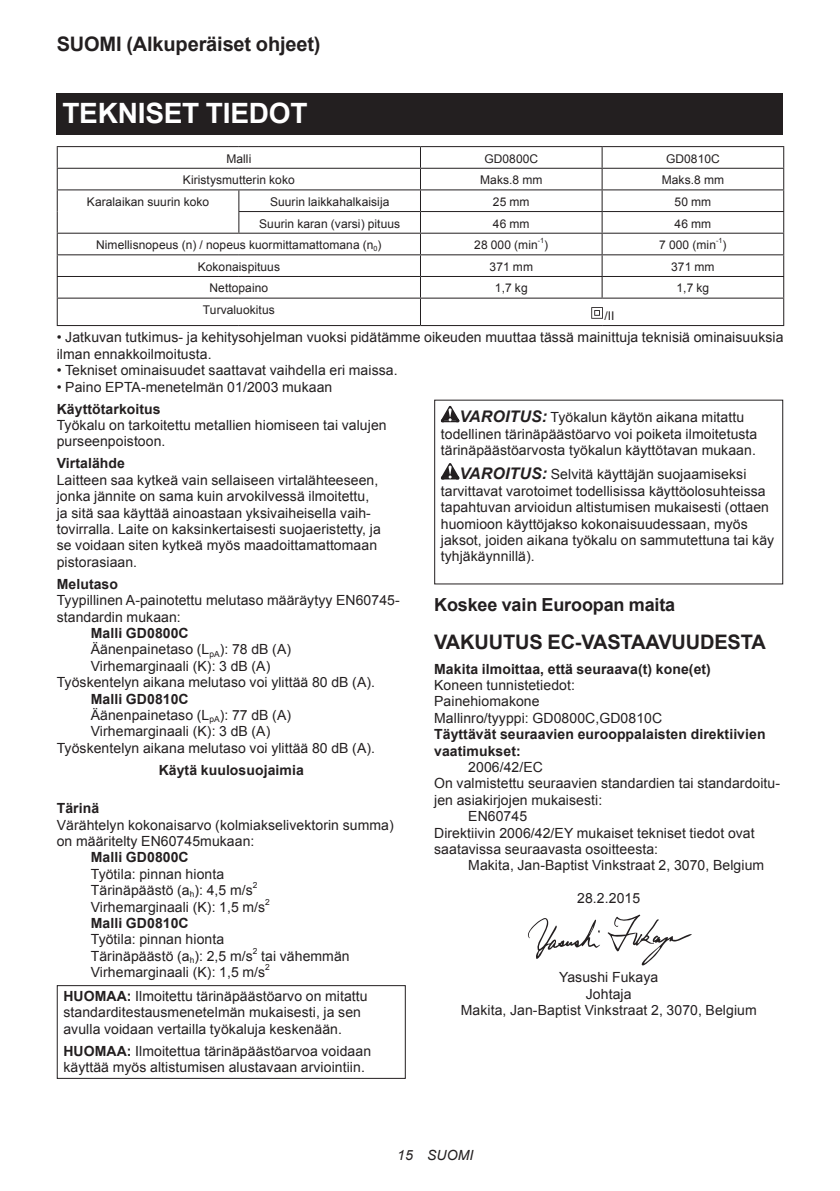
<style>
.page{position:relative;width:840px;height:1191px;background:#fff}
.page>*{position:absolute;margin:0;border:0;box-sizing:border-box;transform-origin:0 0}
.t1{font:700 28px "Arial";letter-spacing:-.01em;color:#fff}
.t2{font:700 20px "Arial";letter-spacing:-.01em;color:#231f20}
.t3{font:700 18px "Arial";letter-spacing:-.01em;color:#231f20}
.t4{font:14px/16.4px "Arial";letter-spacing:.005em;color:#231f20}
.t5{font:700 14px/16.4px "Arial";letter-spacing:.005em;color:#231f20}
.t6{font:italic 14px "Arial";letter-spacing:.005em;color:#231f20}
.t7{font:12px "Arial";letter-spacing:.005em;color:#231f20}
.t8{font:8.4px "Arial";color:#231f20}
.t9{font:7.2px "Arial";color:#231f20}
.s1{font-weight:700;font-style:italic;font-size:16px}
.s2{font-weight:700}
</style>
<div class="page">
<div style="left:57px;top:94px;width:725px;height:41px;background:#231f20"></div>
<hr style="left:57px;top:146px;width:182px;height:1px;background:#231f20">
<hr style="left:239px;top:146px;width:181px;height:1px;background:#231f20">
<hr style="left:420px;top:146px;width:181px;height:1px;background:#231f20">
<hr style="left:601px;top:146px;width:182px;height:1px;background:#231f20">
<hr style="left:57px;top:168px;width:182px;height:1px;background:#231f20">
<hr style="left:239px;top:168px;width:181px;height:1px;background:#231f20">
<hr style="left:420px;top:168px;width:181px;height:1px;background:#231f20">
<hr style="left:601px;top:168px;width:182px;height:1px;background:#231f20">
<hr style="left:57px;top:189px;width:182px;height:1px;background:#231f20">
<hr style="left:239px;top:189px;width:181px;height:1px;background:#231f20">
<hr style="left:420px;top:189px;width:181px;height:1px;background:#231f20">
<hr style="left:601px;top:189px;width:182px;height:1px;background:#231f20">
<hr style="left:238px;top:211px;width:182px;height:1px;background:#231f20">
<svg style="left:238px;top:190px;width:1px;height:43px"></svg>
<hr style="left:420px;top:211px;width:181px;height:1px;background:#231f20">
<hr style="left:601px;top:211px;width:182px;height:1px;background:#231f20">
<hr style="left:57px;top:233px;width:182px;height:1px;background:#231f20">
<hr style="left:239px;top:233px;width:181px;height:1px;background:#231f20">
<hr style="left:420px;top:233px;width:181px;height:1px;background:#231f20">
<hr style="left:601px;top:233px;width:182px;height:1px;background:#231f20">
<hr style="left:57px;top:254px;width:182px;height:1px;background:#231f20">
<hr style="left:239px;top:254px;width:181px;height:1px;background:#231f20">
<hr style="left:420px;top:254px;width:181px;height:1px;background:#231f20">
<hr style="left:601px;top:254px;width:182px;height:1px;background:#231f20">
<hr style="left:57px;top:276px;width:182px;height:1px;background:#231f20">
<hr style="left:239px;top:276px;width:181px;height:1px;background:#231f20">
<hr style="left:420px;top:276px;width:181px;height:1px;background:#231f20">
<hr style="left:601px;top:276px;width:182px;height:1px;background:#231f20">
<svg style="left:601px;top:147px;width:1px;height:151px"></svg>
<hr style="left:57px;top:298px;width:182px;height:1px;background:#231f20">
<svg style="left:57px;top:147px;width:1px;height:178px"></svg>
<hr style="left:239px;top:298px;width:181px;height:1px;background:#231f20">
<hr style="left:420px;top:298px;width:181px;height:1px;background:#231f20">
<svg style="left:420px;top:147px;width:1px;height:178px"></svg>
<hr style="left:601px;top:298px;width:182px;height:1px;background:#231f20">
<svg style="left:782px;top:147px;width:1px;height:152px"></svg>
<hr style="left:57px;top:325px;width:182px;height:1px;background:#231f20">
<hr style="left:239px;top:325px;width:181px;height:1px;background:#231f20">
<hr style="left:420px;top:325px;width:181px;height:1px;background:#231f20">
<hr style="left:601px;top:325px;width:182px;height:1px;background:#231f20">
<svg style="left:591px;top:307px;width:11px;height:12px"></svg>
<div style="left:57px;top:985px;width:348px;height:93px;border:1px solid #231f20"></div>
<svg style="left:440px;top:406px;width:19px;height:16px"></svg>
<svg style="left:440px;top:463px;width:19px;height:16px"></svg>
<svg style="left:607px;top:914px;width:85px;height:51px"></svg>
<svg style="left:528px;top:918px;width:71px;height:41px"></svg>
<h2 class="t2" style="left:57px;top:31px;width:265px">SUOMI (Alkuperäiset ohjeet)</h2>
<h1 class="t1" style="left:62px;top:95px;width:246px">TEKNISET TIEDOT</h1>
<p class="t7" style="left:226px;top:150px;width:26px">Malli</p>
<p class="t7" style="left:484px;top:150px;width:55px">GD0800C</p>
<p class="t7" style="left:665px;top:150px;width:55px">GD0810C</p>
<p class="t7" style="left:183px;top:172px;width:113px">Kiristysmutterin koko</p>
<p class="t7" style="left:480px;top:172px;width:64px">Maks.8 mm</p>
<p class="t7" style="left:661px;top:172px;width:64px">Maks.8 mm</p>
<p class="t7" style="left:87px;top:194px;width:124px">Karalaikan suurin koko</p>
<p class="t7" style="left:270px;top:194px;width:121px">Suurin laikkahalkaisija</p>
<p class="t7" style="left:492px;top:194px;width:38px">25 mm</p>
<p class="t7" style="left:674px;top:194px;width:38px">50 mm</p>
<p class="t7" style="left:259px;top:215px;width:142px">Suurin karan (varsi) pituus</p>
<p class="t7" style="left:492px;top:215px;width:38px">46 mm</p>
<p class="t7" style="left:674px;top:215px;width:38px">46 mm</p>
<p class="t7" style="left:96px;top:237px;width:287px">Nimellisnopeus (n) / nopeus kuormittamattomana (n<sub>0</sub>)</p>
<p class="t7" style="left:474px;top:237px;width:65px">28 000 (min</p>
<p class="t9" style="left:537px;top:236px;width:8px">-1</p>
<p class="t7" style="left:544px;top:237px;width:5px">)</p>
<p class="t7" style="left:659px;top:237px;width:58px">7 000 (min</p>
<p class="t9" style="left:715px;top:236px;width:8px">-1</p>
<p class="t7" style="left:722px;top:237px;width:5px">)</p>
<p class="t7" style="left:197px;top:259px;width:84px">Kokonaispituus</p>
<p class="t7" style="left:489px;top:259px;width:45px">371 mm</p>
<p class="t7" style="left:670px;top:259px;width:45px">371 mm</p>
<p class="t7" style="left:209px;top:280px;width:60px">Nettopaino</p>
<p class="t7" style="left:494px;top:280px;width:34px">1,7 kg</p>
<p class="t7" style="left:676px;top:280px;width:34px">1,7 kg</p>
<p class="t7" style="left:203px;top:302px;width:73px">Turvaluokitus</p>
<p class="t7" style="left:604px;top:308px;width:12px">/II</p>
<p class="t4" style="left:57px;top:329px;width:727px">• Jatkuvan tutkimus- ja kehitysohjelman vuoksi pidätämme oikeuden muuttaa tässä mainittuja teknisiä ominaisuuksia ilman ennakkoilmoitusta.</p>
<p class="t4" style="left:57px;top:362px;width:342px">• Tekniset ominaisuudet saattavat vaihdella eri maissa.</p>
<p class="t4" style="left:57px;top:378px;width:277px">• Paino EPTA-menetelmän 01/2003 mukaan</p>
<p class="t5" style="left:57px;top:401px;width:105px">Käyttötarkoitus</p>
<p class="t4" style="left:57px;top:417px;width:331px">Työkalu on tarkoitettu metallien hiomiseen tai valujen purseenpoistoon.</p>
<p class="t5" style="left:57px;top:456px;width:70px">Virtalähde</p>
<p class="t4" style="left:57px;top:472px;width:325px">Laitteen saa kytkeä vain sellaiseen virtalähteeseen, jonka jännite on sama kuin arvokilvessä ilmoitettu, ja sitä saa käyttää ainoastaan yksivaiheisella vaih&shy;tovirralla. Laite on kaksinkertaisesti suojaeristetty, ja se voidaan siten kytkeä myös maadoittamattomaan pistorasiaan.</p>
<p class="t5" style="left:57px;top:576px;width:63px">Melutaso</p>
<p class="t4" style="left:57px;top:592px;width:344px">Tyypillinen A-painotettu melutaso määräytyy EN60745- standardin mukaan:</p>
<p class="t5" style="left:91px;top:625px;width:99px">Malli GD0800C</p>
<p class="t4" style="left:91px;top:641px;width:202px">Äänenpainetaso (L<sub>pA</sub>): 78 dB (A)</p>
<p class="t4" style="left:91px;top:658px;width:181px">Virhemarginaali (K): 3 dB (A)</p>
<p class="t4" style="left:57px;top:674px;width:320px">Työskentelyn aikana melutaso voi ylittää 80 dB (A).</p>
<p class="t5" style="left:91px;top:691px;width:99px">Malli GD0810C</p>
<p class="t4" style="left:91px;top:707px;width:202px">Äänenpainetaso (L<sub>pA</sub>): 77 dB (A)</p>
<p class="t4" style="left:91px;top:723px;width:181px">Virhemarginaali (K): 3 dB (A)</p>
<p class="t4" style="left:57px;top:739px;width:320px">Työskentelyn aikana melutaso voi ylittää 80 dB (A).</p>
<p class="t5" style="left:159px;top:762px;width:147px">Käytä kuulosuojaimia</p>
<p class="t5" style="left:57px;top:800px;width:44px">Tärinä</p>
<p class="t4" style="left:57px;top:816px;width:338px">Värähtelyn kokonaisarvo (kolmiakselivektorin summa) on määritelty EN60745mukaan:</p>
<p class="t5" style="left:91px;top:849px;width:99px">Malli GD0800C</p>
<p class="t4" style="left:91px;top:865px;width:163px">Työtila: pinnan hionta<br>Tärinäpäästö (a<sub>h</sub>): 4,5 m/s</p>
<p class="t4" style="left:440px;top:409px;width:318px;text-align:center"><span class="s1">VAROITUS:</span> Työkalun käytön aikana mitattu todellinen tärinäpäästöarvo voi poiketa ilmoitetusta tärinäpäästöarvosta työkalun käyttötavan mukaan.</p>
<p class="t4" style="left:440px;top:466px;width:335px;text-indent:19px"><span class="s1">VAROITUS:</span> Selvitä käyttäjän suojaamiseksi tarvittavat varotoimet todellisissa käyttöolosuhteissa tapahtuvan arvioidun altistumisen mukaisesti (ottaen huomioon käyttöjakso kokonaisuudessaan, myös jaksot, joiden aikana työkalu on sammutettuna tai käy tyhjäkäynnillä).</p>
<p class="t3" style="left:434px;top:593px;width:242px">Koskee vain Euroopan maita</p>
<h2 class="t2" style="left:434px;top:628px;width:333px">VAKUUTUS EC-VASTAAVUUDESTA</h2>
<p class="t5" style="left:434px;top:661px;width:278px">Makita ilmoittaa, että seuraava(t) kone(et)</p>
<p class="t4" style="left:434px;top:677px;width:229px">Koneen tunnistetiedot:<br>Painehiomakone<br>Mallinro/tyyppi: GD0800C,GD0810C</p>
<p class="t5" style="left:434px;top:726px;width:333px">Täyttävät seuraavien eurooppalaisten direktiivien vaatimukset:</p>
<p class="t4" style="left:468px;top:759px;width:76px">2006/42/EC</p>
<p class="t4" style="left:434px;top:775px;width:347px">On valmistettu seuraavien standardien tai standardoitu-</p>
<p class="t4" style="left:434px;top:791px;width:169px">jen asiakirjojen mukaisesti:</p>
<p class="t4" style="left:468px;top:808px;width:60px">EN60745</p>
<p class="t4" style="left:434px;top:824px;width:322px">Direktiivin 2006/42/EY mukaiset tekniset tiedot ovat</p>
<p class="t4" style="left:434px;top:841px;width:225px">saatavissa seuraavasta osoitteesta:</p>
<p class="t4" style="left:468px;top:857px;width:297px">Makita, Jan-Baptist Vinkstraat 2, 3070, Belgium</p>
<p class="t4" style="left:577px;top:890px;width:64px">28.2.2015</p>
<p class="t8" style="left:253px;top:879px;width:6px">2</p>
<p class="t4" style="left:91px;top:898px;width:176px">Virhemarginaali (K): 1,5 m/s</p>
<p class="t8" style="left:265px;top:896px;width:6px">2</p>
<p class="t5" style="left:91px;top:915px;width:99px">Malli GD0810C</p>
<p class="t4" style="left:91px;top:931px;width:163px">Työtila: pinnan hionta<br>Tärinäpäästö (a<sub>h</sub>): 2,5 m/s</p>
<p class="t8" style="left:253px;top:945px;width:6px">2</p>
<p class="t4" style="left:91px;top:947px;width:260px;text-indent:170px">tai vähemmän<br>Virhemarginaali (K): 1,5 m/s</p>
<p class="t8" style="left:265px;top:961px;width:6px">2</p>
<p class="t4" style="left:63px;top:988px;width:305px"><span class="s2">HUOMAA:</span> Ilmoitettu tärinäpäästöarvo on mitattu standarditestausmenetelmän mukaisesti, ja sen avulla voidaan vertailla työkaluja keskenään.</p>
<p class="t4" style="left:63px;top:1042px;width:309px"><span class="s2">HUOMAA:</span> Ilmoitettua tärinäpäästöarvoa voidaan käyttää myös altistumisen alustavaan arviointiin.</p>
<p class="t4" style="left:460px;top:969px;width:297px;text-align:center">Yasushi Fukaya<br>Johtaja<br>Makita, Jan-Baptist Vinkstraat 2, 3070, Belgium</p>
<p class="t6" style="left:397px;top:1146px;width:78px">15 SUOMI</p>
</div>
